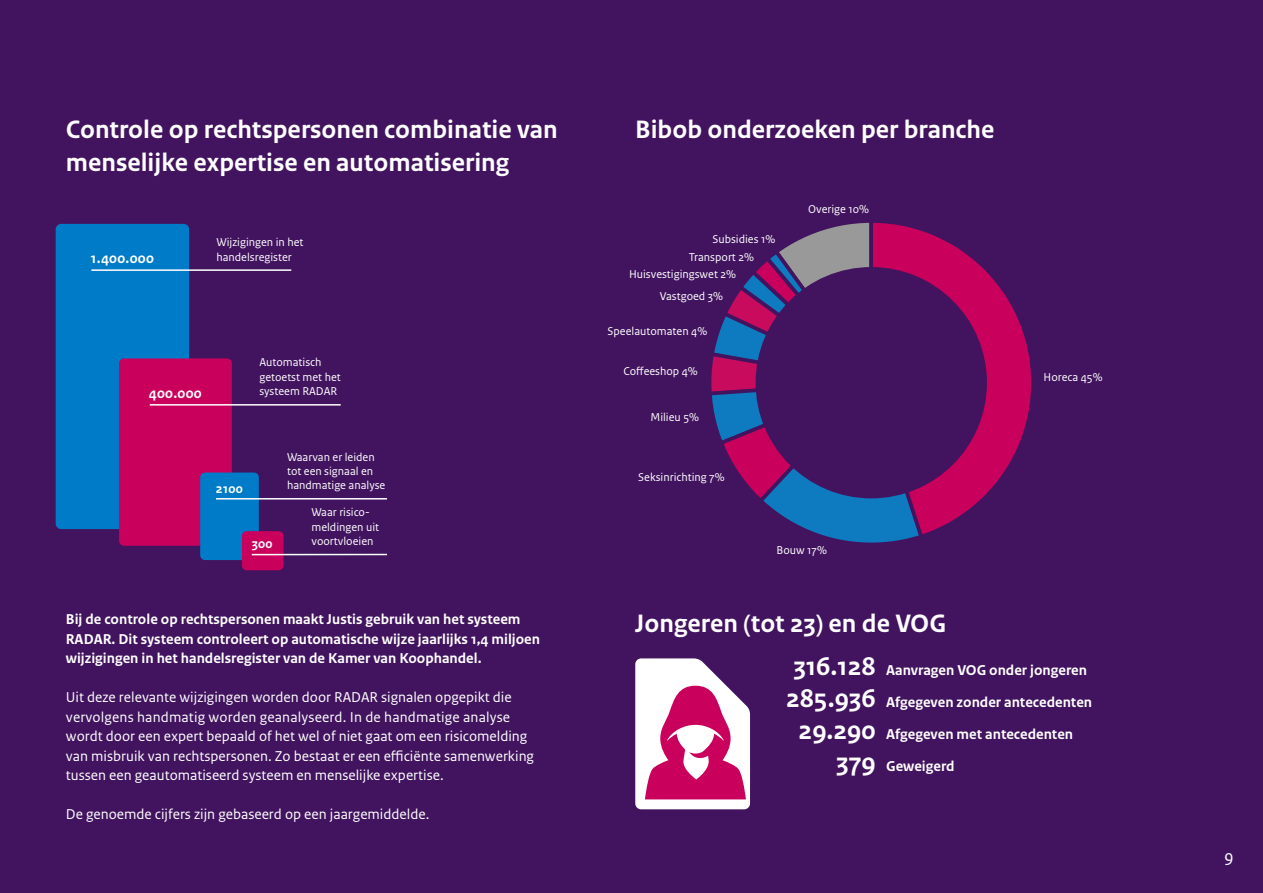
<style>
.page{position:relative;width:1263px;height:893px;background:#42145f}
.page>*{position:absolute;margin:0;border:0;box-sizing:border-box;transform-origin:0 0}
.t1{font:700 26.4px/32.5px "Rijksoverheid Sans Text";color:#fff}
.t2{font:18px "Rijksoverheid Sans Text";color:#fff}
.Alineastijl_2{font:15px/19.5px "Rijksoverheid Sans Text";color:#fff}
.Alineastijl_2-2{font:700 15px/19.5px "Rijksoverheid Sans Text";color:#fff}
.t3{font:700 13.5px "Rijksoverheid Sans Text";letter-spacing:.02em;color:#fff}
.Navagatie_Infographi{font:12px/14.4px "Rijksoverheid Sans Text";color:#fff}
.s1{font-size:27px}
</style>
<div class="page">
<svg style="left:635px;top:658px;width:115px;height:151px"></svg>
<svg style="left:700px;top:212px;width:228px;height:349px;background:#513479"></svg>
<svg style="left:866px;top:212px;width:176px;height:334px;background:#801062"></svg>
<div style="left:755px;top:267px;width:232px;height:231px;background:#42145f;border-radius:50%"></div>
<div style="left:702px;top:214px;width:338px;height:338px;border:9px solid #42145f;border-radius:50%"></div>
<div style="left:56px;top:224px;width:133px;height:305px;background:#007bc7;border-radius:5px"></div>
<div style="left:119px;top:358px;width:113px;height:188px;background:#ca005d;border-radius:5px"></div>
<div style="left:200px;top:473px;width:59px;height:87px;background:#007bc7;border-radius:5px"></div>
<div style="left:242px;top:531px;width:42px;height:39px;background:#ca005d;border-radius:5px"></div>
<hr style="left:91px;top:269px;width:200px;height:2px;background:#fff">
<hr style="left:252px;top:554px;width:135px;height:1px;background:#fff">
<hr style="left:216px;top:498px;width:171px;height:1px;background:#fff">
<hr style="left:150px;top:404px;width:191px;height:2px;background:#fff">
<h1 class="t1" style="left:66px;top:114px;width:493px">Controle op rechtspersonen combinatie van menselijke expertise en automatisering</h1>
<h1 class="t1" style="left:635px;top:114px;width:361px">Bibob onderzoeken per branche</h1>
<p class="Alineastijl_2-2" style="left:91px;top:249px;width:65px">1.400.000</p>
<p class="Navagatie_Infographi" style="left:216px;top:236px;width:89px">Wijzigingen in het handelsregister</p>
<p class="Alineastijl_2-2" style="left:149px;top:383px;width:54px">400.000</p>
<p class="Navagatie_Infographi" style="left:259px;top:355px;width:83px">Automatisch getoetst met het systeem RADAR</p>
<p class="t3" style="left:216px;top:481px;width:28px">2100</p>
<p class="t3" style="left:252px;top:536px;width:22px">300</p>
<p class="Navagatie_Infographi" style="left:287px;top:450px;width:100px">Waarvan er leiden tot een signaal en handmatige analyse</p>
<p class="Navagatie_Infographi" style="left:311px;top:505px;width:69px">Waar risico&shy;meldingen uit voortvloeien</p>
<p class="Navagatie_Infographi" style="left:712px;top:232px;width:64px">Subsidies 1%</p>
<p class="Navagatie_Infographi" style="left:689px;top:250px;width:67px">Transport 2%</p>
<p class="Navagatie_Infographi" style="left:629px;top:267px;width:109px">Huisvestigingswet 2%</p>
<p class="Navagatie_Infographi" style="left:660px;top:289px;width:65px">Vastgoed 3%</p>
<p class="Navagatie_Infographi" style="left:608px;top:324px;width:101px">Speelautomaten 4%</p>
<p class="Navagatie_Infographi" style="left:623px;top:364px;width:76px">Coffeeshop 4%</p>
<p class="Navagatie_Infographi" style="left:650px;top:410px;width:50px">Milieu 5%</p>
<p class="Navagatie_Infographi" style="left:638px;top:470px;width:88px">Seksinrichting 7%</p>
<p class="Navagatie_Infographi" style="left:808px;top:202px;width:62px">Overige 10%</p>
<p class="Navagatie_Infographi" style="left:776px;top:543px;width:52px">Bouw 17%</p>
<p class="Navagatie_Infographi" style="left:1043px;top:370px;width:61px">Horeca 45%</p>
<p class="Alineastijl_2-2" style="left:66px;top:610px;width:456px">Bij de controle op rechtspersonen maakt Justis gebruik van het systeem</p>
<h1 class="t1" style="left:635px;top:607px;width:312px">Jongeren (tot 23) en de VOG</h1>
<p class="Alineastijl_2-2" style="left:66px;top:629px;width:476px">RADAR. Dit systeem controleert op automatische wijze jaarlijks 1,4 miljoen wijzigingen in het handelsregister van de Kamer van Koophandel.</p>
<p class="Alineastijl_2" style="left:66px;top:688px;width:470px">Uit deze relevante wijzigingen worden door RADAR signalen opgepikt die vervolgens handmatig worden geanalyseerd. In de handmatige analyse wordt door een expert bepaald of het wel of niet gaat om een risicomelding van misbruik van rechtspersonen. Zo bestaat er een efficiënte samenwerking tussen een geautomatiseerd systeem en menselijke expertise.</p>
<p class="Alineastijl_2" style="left:66px;top:805px;width:365px">De genoemde cijfers zijn gebaseerd op een jaargemiddelde.</p>
<p class="Alineastijl_2-2" style="left:793px;top:661px;width:295px"><span class="s1">316.128</span> Aanvragen VOG onder jongeren</p>
<p class="Alineastijl_2-2" style="left:786px;top:693px;width:308px"><span class="s1">285.936</span> Afgegeven zonder antecedenten</p>
<p class="Alineastijl_2-2" style="left:798px;top:725px;width:276px"><span class="s1">29.290</span> Afgegeven met antecedenten</p>
<p class="Alineastijl_2-2" style="left:836px;top:757px;width:120px"><span class="s1">379</span> Geweigerd</p>
<p class="t2" style="left:1224px;top:846px;width:11px">9</p>
</div>
